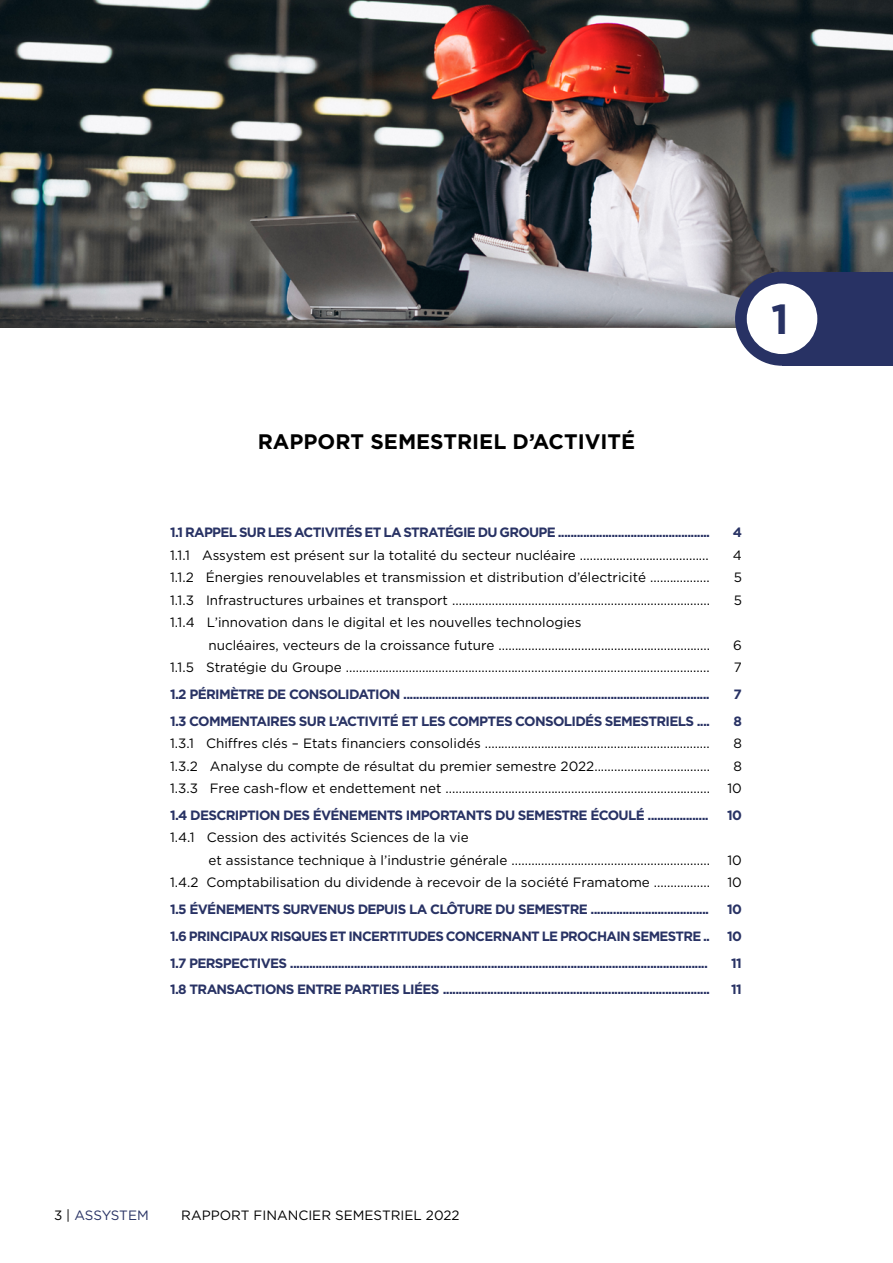
<style>
.page{position:relative;width:893px;height:1263px;background:#fff}
.page>*{position:absolute;margin:0;border:0;box-sizing:border-box;transform-origin:0 0}
.t1{font:700 42px "Gotham";color:#283264}
.t2{font:700 21px "Gotham";color:#000}
.t3{font:13.5px/22.5px "Gotham";color:#000;text-align:justify}
.t4{font:700 13.5px/26.7px "Gotham";letter-spacing:-.05em;color:#283264}
.t5{font:13.5px "Gotham";letter-spacing:-.015em;color:#283264}
.s1{color:#000}
</style>
<div class="page">
<img style="left:0;top:0;width:893px;height:327px">
<div style="left:735px;top:272px;width:94px;height:94px;background:#283264;border-radius:50%"></div>
<div style="left:782px;top:272px;width:111px;height:94px;background:#283264"></div>
<div style="left:747px;top:283px;width:70px;height:71px;background:#fff;border-radius:50%"></div>
<h1 class="t1" style="left:771px;top:291px;width:19px">1</h1>
<h2 class="t2" style="left:258px;top:427px;width:379px">RAPPORT SEMESTRIEL D’ACTIVITÉ</h2>
<p class="t4" style="left:170px;top:519px;width:542px">1.1 RAPPEL SUR LES ACTIVITÉS ET LA STRATÉGIE DU GROUPE ................................................</p>
<p class="t3" style="left:170px;top:543px;width:542px">1.1.1 Assystem est présent sur la totalité du secteur nucléaire .......................................<br>1.1.2 Énergies renouvelables et transmission et distribution d’électricité ..................<br>1.1.3 Infrastructures urbaines et transport ..............................................................................<br>1.1.4 L’innovation dans le digital et les nouvelles technologies</p>
<p class="t3" style="left:170px;top:633px;width:542px;text-align:right">nucléaires, vecteurs de la croissance future ................................................................<br>1.1.5 Stratégie du Groupe ..............................................................................................................</p>
<p class="t4" style="left:170px;top:681px;width:542px">1.2 PÉRIMÈTRE DE CONSOLIDATION ................................................................................................<br>1.3 COMMENTAIRES SUR L’ACTIVITÉ ET LES COMPTES CONSOLIDÉS SEMESTRIELS ....</p>
<p class="t3" style="left:170px;top:732px;width:541px">1.3.1 Chiffres clés – Etats financiers consolidés ....................................................................<br>1.3.2 Analyse du compte de résultat du premier semestre 2022...................................<br>1.3.3 Free cash-flow et endettement net ................................................................................</p>
<p class="t4" style="left:170px;top:802px;width:540px">1.4 DESCRIPTION DES ÉVÉNEMENTS IMPORTANTS DU SEMESTRE ÉCOULÉ ...................</p>
<p class="t3" style="left:170px;top:826px;width:300px">1.4.1 Cession des activités Sciences de la vie</p>
<p class="t3" style="left:208px;top:849px;width:503px">et assistance technique à l’industrie générale ............................................................</p>
<p class="t3" style="left:170px;top:871px;width:541px">1.4.2 Comptabilisation du dividende à recevoir de la société Framatome .................</p>
<p class="t4" style="left:170px;top:896px;width:542px">1.5 ÉVÉNEMENTS SURVENUS DEPUIS LA CLÔTURE DU SEMESTRE .....................................<br>1.6 PRINCIPAUX RISQUES ET INCERTITUDES CONCERNANT LE PROCHAIN SEMESTRE ..<br>1.7 PERSPECTIVES ...................................................................................................................................<br>1.8 TRANSACTIONS ENTRE PARTIES LIÉES ....................................................................................</p>
<p class="t4" style="left:733px;top:519px;width:11px">4</p>
<p class="t3" style="left:733px;top:543px;width:11px">4<br>5<br>5</p>
<p class="t3" style="left:733px;top:633px;width:10px">6<br>7</p>
<p class="t4" style="left:733px;top:681px;width:10px">7<br>8</p>
<p class="t3" style="left:727px;top:732px;width:16px;text-align:center">8<br>8<br>10</p>
<p class="t4" style="left:727px;top:802px;width:16px">10</p>
<p class="t3" style="left:727px;top:848px;width:16px">10<br>10</p>
<p class="t4" style="left:727px;top:896px;width:16px;text-align:center">10<br>10<br>11<br>11</p>
<p class="t5" style="left:54px;top:1206px;width:96px"><span class="s1">3 |</span> ASSYSTEM</p>
<p class="t3" style="left:181px;top:1203px;width:280px">RAPPORT FINANCIER SEMESTRIEL 2022</p>
</div>
